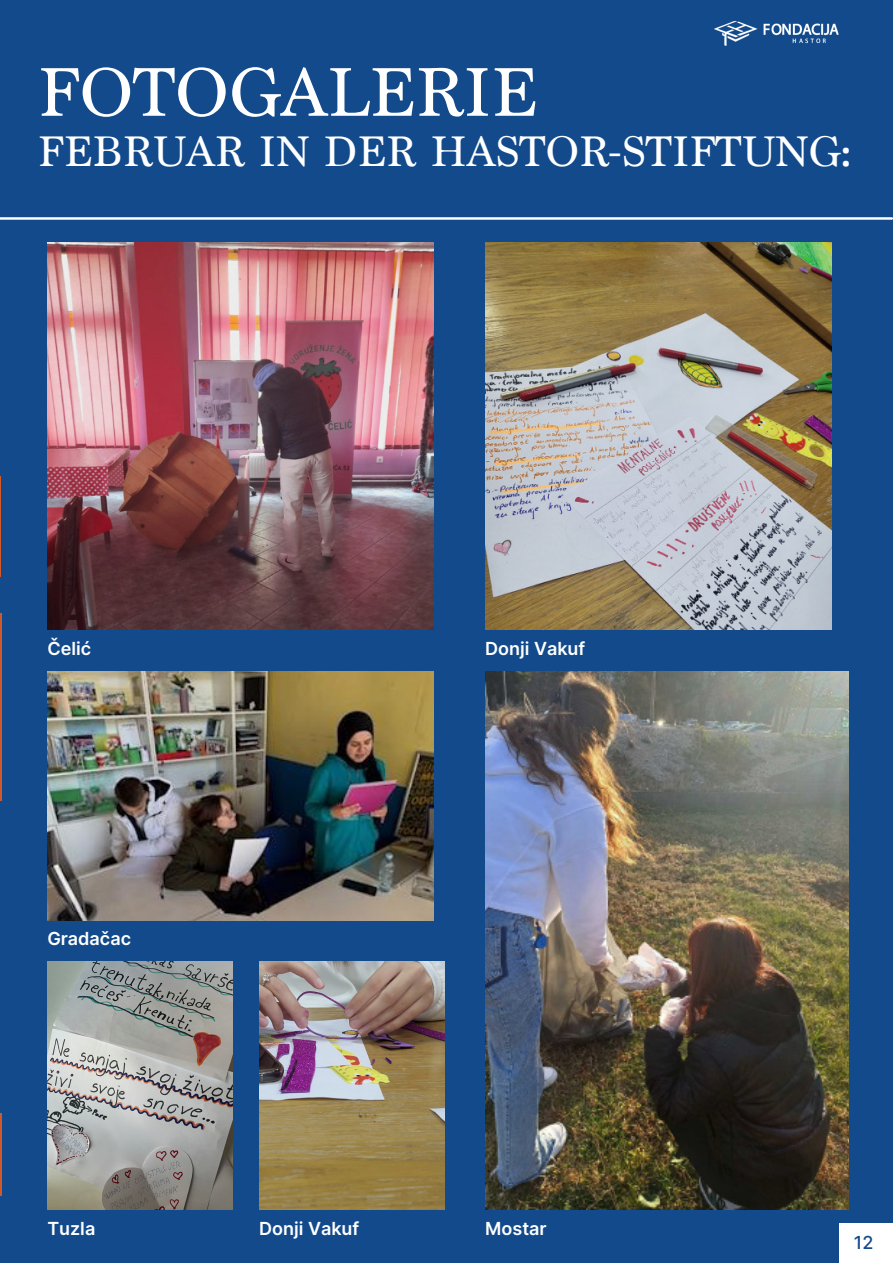
<style>
.page{position:relative;width:893px;height:1263px;background:#124a8c}
.page>*{position:absolute;margin:0;border:0;box-sizing:border-box;transform-origin:0 0}
.t1{font:67.5px "Marion";color:#fff}
.t2{font:42px "Marion";color:#fff}
.t3{font:18px "Inter";color:#fff}
.t4{font:18px "Inter";color:#124a8c}
</style>
<div class="page">
<div style="left:840px;top:1223px;width:53px;height:39px;background:#fff"></div>
<hr style="left:0;top:476px;width:1px;height:101px;background:#d15927">
<hr style="left:0;top:614px;width:1px;height:187px;background:#d15927">
<hr style="left:0;top:1113px;width:1px;height:83px;background:#d15927">
<img style="left:714px;top:20px;width:125px;height:26px">
<svg style="left:0;top:217px;width:893px;height:3px"></svg>
<img style="left:47px;top:242px;width:387px;height:387px">
<img style="left:485px;top:242px;width:347px;height:387px">
<img style="left:47px;top:672px;width:387px;height:248px">
<img style="left:485px;top:672px;width:363px;height:537px">
<img style="left:47px;top:961px;width:185px;height:248px">
<img style="left:259px;top:961px;width:185px;height:248px">
<p class="t1" style="left:38px;top:56px;width:501px">FOTOGALERIE</p>
<p class="t2" style="left:38px;top:129px;width:815px">FEBRUAR IN DER HASTOR-STIFTUNG:</p>
<p class="t3" style="left:47px;top:636px;width:45px">Čelić</p>
<p class="t3" style="left:47px;top:926px;width:85px">Gradačac</p>
<p class="t3" style="left:485px;top:636px;width:102px">Donji Vakuf</p>
<p class="t3" style="left:259px;top:1215px;width:102px">Donji Vakuf</p>
<p class="t3" style="left:47px;top:1215px;width:49px">Tuzla</p>
<p class="t3" style="left:485px;top:1215px;width:63px">Mostar</p>
<p class="t4" style="left:854px;top:1229px;width:21px">12</p>
</div>
